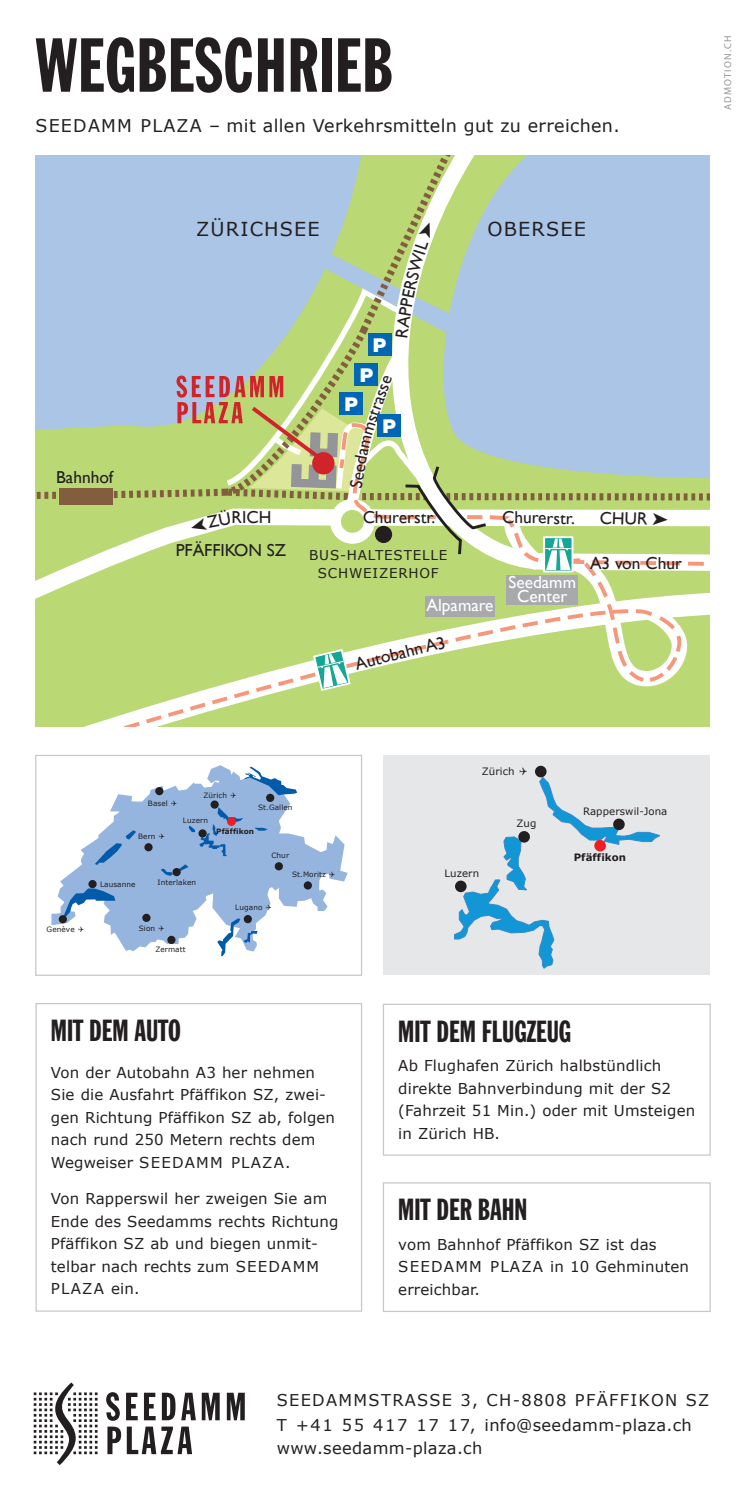
<style>
.page{position:relative;width:745px;height:1489px;background:#fff}
.page>*{position:absolute;margin:0;border:0;box-sizing:border-box;transform-origin:0 0}
.t1{font:75px "Franklin Gothic Extra Cond";letter-spacing:.01em;color:#231f20}
.t2{font:30px "Franklin Gothic Extra Cond";color:#231f20}
.t3{font:19.25px "Verdana";letter-spacing:.06em;color:#231f20}
.t4{font:900 19px "Helvetica Neue LT Std";color:#fff}
.t5{font:17.5px "Verdana";letter-spacing:.02em;color:#231f20}
.t6{font:17.25px "Gill Sans";color:#231f20}
.t7{font:17.25px/13.5px "Gill Sans";color:#fff;text-align:center}
.t8{font:16.25px/25px "Verdana";letter-spacing:.075em;color:#231f20}
.t9{font:16.25px "Verdana";letter-spacing:.02em;color:#231f20}
.t10{font:15px/22.5px "Verdana";letter-spacing:.01em;color:#231f20}
.t11{font:13.5px/17.2px "Verdana";letter-spacing:.06em;color:#231f20;text-align:center}
.t12{font:10.25px "Verdana";letter-spacing:.01em;color:#231f20}
.t13{font:700 10.25px "Verdana";letter-spacing:.01em;color:#231f20}
.t14{font:10px "Myriad Pro";letter-spacing:.12em;color:#939598}
.t15{font:7.25px "Verdana";letter-spacing:.01em;color:#231f20}
.t16{font:700 7.25px "Verdana";letter-spacing:.01em;color:#231f20}
</style>
<div class="page">
<svg style="left:34px;top:1382px;width:210px;height:82px"></svg>
<div style="left:382px;top:1003px;width:328px;height:152px;border:1px solid #c7c8ca"></div>
<div style="left:382px;top:1182px;width:328px;height:129px;border:1px solid #c7c8ca"></div>
<div style="left:35px;top:1002px;width:327px;height:309px;border:1px solid #c7c8ca"></div>
<svg style="left:36px;top:691px;width:645px;height:35px;background:#c2db82"></svg>
<svg style="left:51px;top:765px;width:297px;height:187px"></svg>
<svg style="left:64px;top:888px;width:51px;height:28px"></svg>
<svg style="left:160px;top:864px;width:28px;height:11px"></svg>
<svg style="left:95px;top:830px;width:41px;height:34px"></svg>
<svg style="left:189px;top:807px;width:54px;height:49px;background:#84a9d6"></svg>
<svg style="left:254px;top:827px;width:14px;height:3px"></svg>
<svg style="left:217px;top:918px;width:40px;height:38px"></svg>
<svg style="left:244px;top:766px;width:53px;height:29px"></svg>
<div style="left:142px;top:913px;width:8px;height:8px;background:#231f20;border-radius:50%"></div>
<div style="left:167px;top:935px;width:8px;height:8px;background:#231f20;border-radius:50%"></div>
<div style="left:172px;top:868px;width:9px;height:8px;background:#231f20;border-radius:50%"></div>
<div style="left:243px;top:915px;width:9px;height:8px;background:#231f20;border-radius:50%"></div>
<div style="left:274px;top:862px;width:9px;height:8px;background:#231f20;border-radius:50%"></div>
<div style="left:266px;top:793px;width:8px;height:9px;background:#231f20;border-radius:50%"></div>
<div style="left:210px;top:800px;width:8px;height:8px;background:#231f20;border-radius:50%"></div>
<div style="left:198px;top:829px;width:8px;height:8px;background:#231f20;border-radius:50%"></div>
<div style="left:144px;top:843px;width:8px;height:8px;background:#231f20;border-radius:50%"></div>
<div style="left:155px;top:787px;width:8px;height:8px;background:#231f20;border-radius:50%"></div>
<div style="left:59px;top:915px;width:8px;height:8px;background:#231f20;border-radius:50%"></div>
<div style="left:88px;top:880px;width:9px;height:8px;background:#231f20;border-radius:50%"></div>
<div style="left:303px;top:881px;width:9px;height:8px;background:#231f20;border-radius:50%"></div>
<div style="left:227px;top:817px;width:9px;height:8px;background:#ee1d23;border-radius:50%"></div>
<div style="left:35px;top:754px;width:327px;height:221px;border:1px solid #c7c8ca"></div>
<div style="left:383px;top:755px;width:326px;height:220px;background:#e6e7e9"></div>
<svg style="left:171px;top:800px;width:6px;height:5px"></svg>
<svg style="left:230px;top:792px;width:6px;height:6px"></svg>
<svg style="left:159px;top:833px;width:5px;height:5px"></svg>
<svg style="left:78px;top:926px;width:6px;height:5px"></svg>
<svg style="left:159px;top:925px;width:5px;height:6px"></svg>
<svg style="left:329px;top:871px;width:5px;height:6px"></svg>
<svg style="left:266px;top:904px;width:5px;height:6px"></svg>
<svg style="left:454px;top:767px;width:206px;height:201px"></svg>
<svg style="left:36px;top:156px;width:673px;height:535px;background:#b8cfb2"></svg>
<h1 class="t1" style="left:35px;top:25px;width:358px">WEGBESCHRIEB</h1>
<p class="t14" style="left:721px;top:110px;width:76px;rotate:-90deg">admotion.ch</p>
<p class="t5" style="left:35px;top:114px;width:585px">SEEDAMM PLAZA – mit allen Verkehrsmitteln gut zu erreichen.</p>
<p class="t3" style="left:196px;top:215px;width:125px">ZÜRICHSEE</p>
<p class="t3" style="left:487px;top:215px;width:100px">OBERSEE</p>
<p class="t4" style="left:372px;top:333px;width:15px">P</p>
<p class="t4" style="left:359px;top:363px;width:15px">P</p>
<p class="t6" style="left:363px;top:411px;width:43px;rotate:-70deg">trasse</p>
<p class="t4" style="left:344px;top:392px;width:15px">P</p>
<p class="t6" style="left:56px;top:467px;width:59px">Bahnhof</p>
<p class="t4" style="left:382px;top:414px;width:15px">P</p>
<p class="t6" style="left:363px;top:506px;width:74px;rotate:1deg">Churerstr.</p>
<p class="t6" style="left:502px;top:507px;width:74px;rotate:1deg">Churerstr.</p>
<p class="t6" style="left:231px;top:507px;width:41px">RICH</p>
<p class="t6" style="left:599px;top:508px;width:14px">C</p>
<p class="t6" style="left:176px;top:540px;width:112px">PFÄFFIKON SZ</p>
<p class="t11" style="left:309px;top:546px;width:139px">BUS-HALTESTELLE<br>SCHWEIZERHOF</p>
<p class="t7" style="left:426px;top:598px;width:69px">Alpamare</p>
<p class="t6" style="left:353px;top:654px;width:94px;rotate:-14deg">Autobahn A3</p>
<p class="t7" style="left:508px;top:575px;width:69px">Seedamm<br>Center</p>
<p class="t6" style="left:589px;top:553px;width:93px">A3 von Chur</p>
<p class="t15" style="left:148px;top:797px;width:21px">Basel</p>
<p class="t15" style="left:138px;top:831px;width:19px">Bern</p>
<p class="t15" style="left:203px;top:790px;width:25px">Zürich</p>
<p class="t15" style="left:183px;top:815px;width:27px">Luzern</p>
<p class="t15" style="left:258px;top:802px;width:36px">St.Gallen</p>
<p class="t16" style="left:216px;top:826px;width:39px">Pfäffikon</p>
<p class="t15" style="left:271px;top:849px;width:19px">Chur</p>
<p class="t12" style="left:481px;top:764px;width:34px">Zürich</p>
<p class="t12" style="left:516px;top:816px;width:21px">Zug</p>
<p class="t12" style="left:582px;top:804px;width:86px">Rapperswil-Jona</p>
<p class="t13" style="left:573px;top:850px;width:54px">Pfäffikon</p>
<p class="t15" style="left:100px;top:879px;width:37px">Lausanne</p>
<p class="t15" style="left:157px;top:877px;width:40px">Interlaken</p>
<p class="t15" style="left:47px;top:924px;width:30px">Genève</p>
<p class="t15" style="left:139px;top:923px;width:18px">Sion</p>
<p class="t15" style="left:155px;top:944px;width:32px">Zermatt</p>
<p class="t15" style="left:235px;top:902px;width:29px">Lugano</p>
<p class="t15" style="left:292px;top:869px;width:35px">St.Moritz</p>
<h2 class="t2" style="left:51px;top:1014px;width:131px">MIT DEM AUTO</h2>
<p class="t10" style="left:51px;top:1060px;width:285px">Von der Autobahn A3 her nehmen<br>Sie die Ausfahrt Pfäffikon SZ, zwei&shy;gen Richtung Pfäffikon SZ ab, folgen nach rund 250 Metern rechts dem<br>Wegweiser SEEDAMM PLAZA.</p>
<p class="t10" style="left:51px;top:1187px;width:289px">Von Rapperswil her zweigen Sie am<br>Ende des Seedamms rechts Richtung<br>Pfäffikon SZ ab und biegen unmit&shy;telbar nach rechts zum SEEDAMM<br>PLAZA ein.</p>
<p class="t12" style="left:444px;top:866px;width:36px">Luzern</p>
<h2 class="t2" style="left:398px;top:1014px;width:174px">MIT DEM FLUGZEUG</h2>
<p class="t10" style="left:398px;top:1054px;width:298px">Ab Flughafen Zürich halbstündlich direkte Bahnverbindung mit der S2 (Fahrzeit 51 Min.) oder mit Umsteigen in Zürich HB.</p>
<h2 class="t2" style="left:398px;top:1193px;width:130px">MIT DER BAHN</h2>
<p class="t10" style="left:398px;top:1232px;width:292px">vom Bahnhof Pfäffikon SZ ist das<br>SEEDAMM PLAZA in 10 Gehminuten erreichbar.</p>
<p class="t8" style="left:276px;top:1387px;width:434px">SEEDAMMSTRASSE 3, CH-8808 PFÄFFIKON SZ<br>T +41 55 417 17 17, info@seedamm-plaza.ch</p>
<p class="t9" style="left:276px;top:1436px;width:207px">www.seedamm-plaza.ch</p>
</div>
